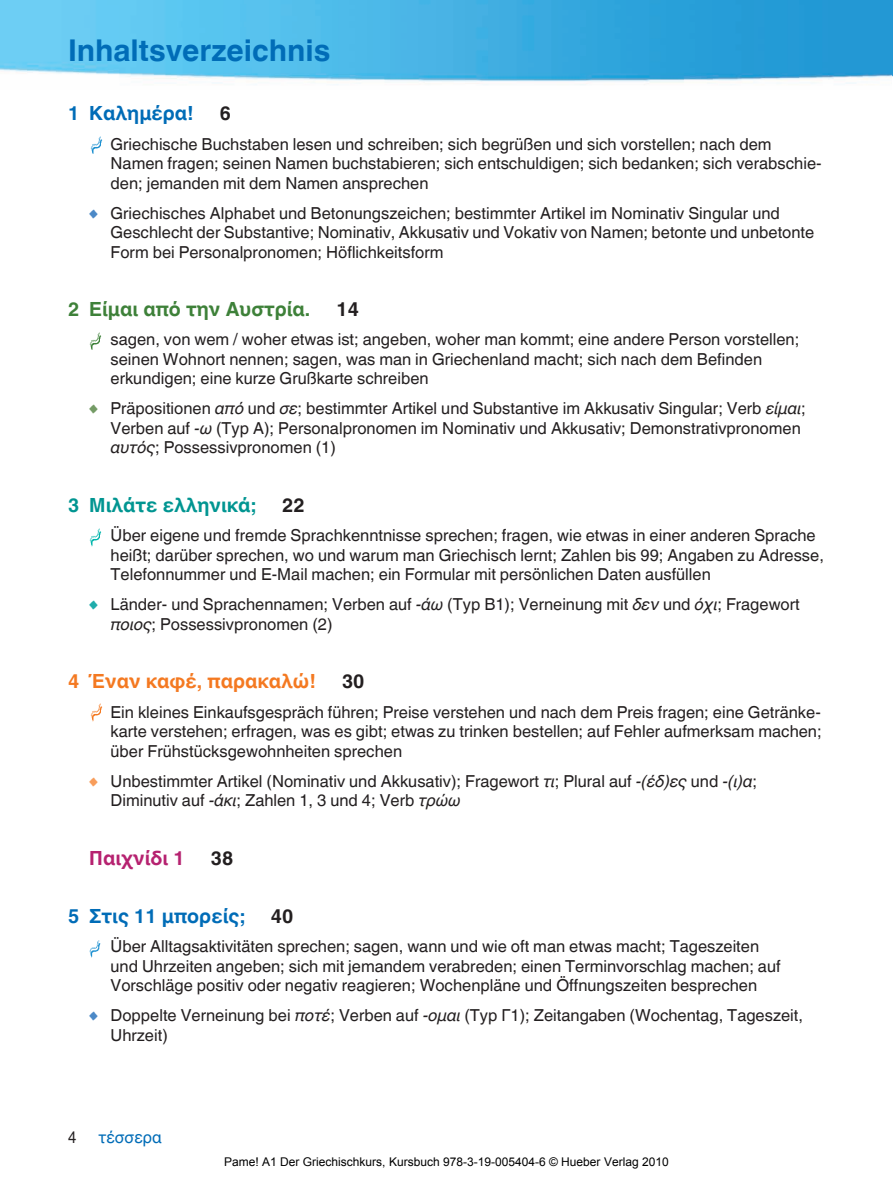
<style>
.page{position:relative;width:893px;height:1191px;background:#fff}
.page>*{position:absolute;margin:0;border:0;box-sizing:border-box;transform-origin:0 0}
.t1{font:700 30px "Helvetica Linotype";color:#006cb7}
.t2{font:700 19.5px "Helvetica Linotype";color:#006cb7}
.t3{font:700 19.5px "Helvetica Linotype";color:#3e8139}
.t4{font:700 19.5px "Helvetica Linotype";color:#f47921}
.t5{font:700 19.5px "Helvetica Linotype";color:#009591}
.t6{font:700 19.5px "Helvetica Linotype";color:#231f20}
.t7{font:700 19.5px "Helvetica Linotype";color:#b62270}
.t8{font:16.5px/19.5px "Helvetica Linotype";color:#231f20}
.t9{font:16.5px "Helvetica Linotype";color:#006cb7}
.t10{font:16.5px "Helvetica Linotype";color:#231f20;scale:.9 1}
.t11{font:12px "Arial";color:#000}
.s1{font-family:"Kosmik Glyphs";font-size:19.5px;color:#4c89c7}
.s2{font-family:"Kosmik Glyphs";font-size:19.5px;color:#749b65}
.s3{font-style:italic}
.s4{font-family:"Kosmik Glyphs";font-size:19.5px;color:#1facab}
.s5{font-family:"Kosmik Glyphs";font-size:19.5px;color:#f89d5b}
</style>
<div class="page">
<img style="left:0;top:0;width:893px;height:85px">
<img style="left:90px;top:136px;width:13px;height:18px">
<img style="left:89px;top:528px;width:13px;height:18px">
<img style="left:90px;top:703px;width:13px;height:18px">
<img style="left:89px;top:940px;width:12px;height:17px">
<img style="left:89px;top:332px;width:13px;height:18px">
<h1 class="t1" style="left:68px;top:33px;width:264px">Inhaltsverzeichnis</h1>
<p class="t2" style="left:68px;top:102px;width:127px">1 Καλημέρα!</p>
<p class="t6" style="left:220px;top:102px;width:13px">6</p>
<p class="t8" style="left:111px;top:134px;width:713px">Griechische Buchstaben lesen und schreiben; sich begrüßen und sich vorstellen; nach dem<br>Namen fragen; seinen Namen buchstabieren; sich entschuldigen; sich bedanken; sich verabschie&shy;den; jemanden mit dem Namen ansprechen</p>
<p class="t8" style="left:111px;top:203px;width:705px;text-indent:-21px"><span class="s1">t</span> Griechisches Alphabet und Betonungszeichen; bestimmter Artikel im Nominativ Singular und<br>Geschlecht der Substantive; Nominativ, Akkusativ und Vokativ von Namen; betonte und unbetonte<br>Form bei Personalpronomen; Höflichkeitsform</p>
<p class="t3" style="left:68px;top:298px;width:244px">2 Είμαι από την Αυστρία.</p>
<p class="t6" style="left:336px;top:298px;width:24px">14</p>
<p class="t8" style="left:111px;top:330px;width:690px">sagen, von wem / woher etwas ist; angeben, woher man kommt; eine andere Person vorstellen; seinen Wohnort nennen; sagen, was man in Griechenland macht; sich nach dem Befinden erkundigen; eine kurze Grußkarte schreiben</p>
<p class="t8" style="left:111px;top:399px;width:697px;text-indent:-21px"><span class="s2">t</span> Präpositionen <span class="s3">από</span> und <span class="s3">σε</span>; bestimmter Artikel und Substantive im Akkusativ Singular; Verb <span class="s3">είμαι</span>;<br>Verben auf <span class="s3">-ω</span> (Typ A); Personalpronomen im Nominativ und Akkusativ; Demonstrativpronomen <span class="s3">αυτός</span>; Possessivpronomen (1)</p>
<p class="t5" style="left:68px;top:494px;width:189px">3 Μιλάτε ελληνικά;</p>
<p class="t6" style="left:282px;top:494px;width:24px">22</p>
<p class="t8" style="left:111px;top:526px;width:715px">Über eigene und fremde Sprachkenntnisse sprechen; fragen, wie etwas in einer anderen Sprache heißt; darüber sprechen, wo und warum man Griechisch lernt; Zahlen bis 99; Angaben zu Adresse,<br>Telefonnummer und E-Mail machen; ein Formular mit persönlichen Daten ausfüllen</p>
<p class="t8" style="left:111px;top:595px;width:691px;text-indent:-21px"><span class="s4">t</span> Länder- und Sprachennamen; Verben auf <span class="s3">-άω</span> (Typ B1); Verneinung mit <span class="s3">δεν</span> und <span class="s3">όχι</span>; Fragewort <span class="s3">ποιος</span>; Possessivpronomen (2)</p>
<p class="t4" style="left:68px;top:670px;width:249px">4 Έναν καϕέ, παρακαλώ!</p>
<p class="t6" style="left:342px;top:670px;width:24px">30</p>
<p class="t8" style="left:111px;top:702px;width:712px;text-align:justify">Ein kleines Einkaufsgespräch führen; Preise verstehen und nach dem Preis fragen; eine Getränke&shy;karte verstehen; erfragen, was es gibt; etwas zu trinken bestellen; auf Fehler aufmerksam machen; über Frühstücksgewohnheiten sprechen</p>
<p class="t8" style="left:111px;top:771px;width:648px;text-indent:-21px"><span class="s5">t</span> Unbestimmter Artikel (Nominativ und Akkusativ); Fragewort <span class="s3">τι</span>; Plural auf <span class="s3">-(έδ)ες</span> und <span class="s3">-(ι)α</span>;<br>Diminutiv auf <span class="s3">-άκι</span>; Zahlen 1, 3 und 4; Verb <span class="s3">τρώω</span></p>
<p class="t7" style="left:89px;top:846px;width:97px">Παιχνίδι 1</p>
<p class="t6" style="left:211px;top:846px;width:24px">38</p>
<p class="t2" style="left:68px;top:905px;width:178px">5 Στις 11 μπορείς;</p>
<p class="t6" style="left:271px;top:905px;width:24px">40</p>
<p class="t8" style="left:111px;top:937px;width:672px">Über Alltagsaktivitäten sprechen; sagen, wann und wie oft man etwas macht; Tageszeiten und Uhrzeiten angeben; sich mit jemandem verabreden; einen Terminvorschlag machen; auf<br>Vorschläge positiv oder negativ reagieren; Wochenpläne und Öffnungszeiten besprechen</p>
<p class="t8" style="left:111px;top:1006px;width:694px;text-indent:-21px"><span class="s1">t</span> Doppelte Verneinung bei <span class="s3">ποτέ</span>; Verben auf <span class="s3">-ομαι</span> (Typ Γ1); Zeitangaben (Wochentag, Tageszeit,<br>Uhrzeit)</p>
<p class="t10" style="left:68px;top:1128px;width:11px">4</p>
<p class="t9" style="left:99px;top:1128px;width:65px">τέσσερα</p>
<p class="t11" style="left:224px;top:1154px;width:446px">Pame! A1 Der Griechischkurs, Kursbuch 978-3-19-005404-6 © Hueber Verlag 2010</p>
</div>
